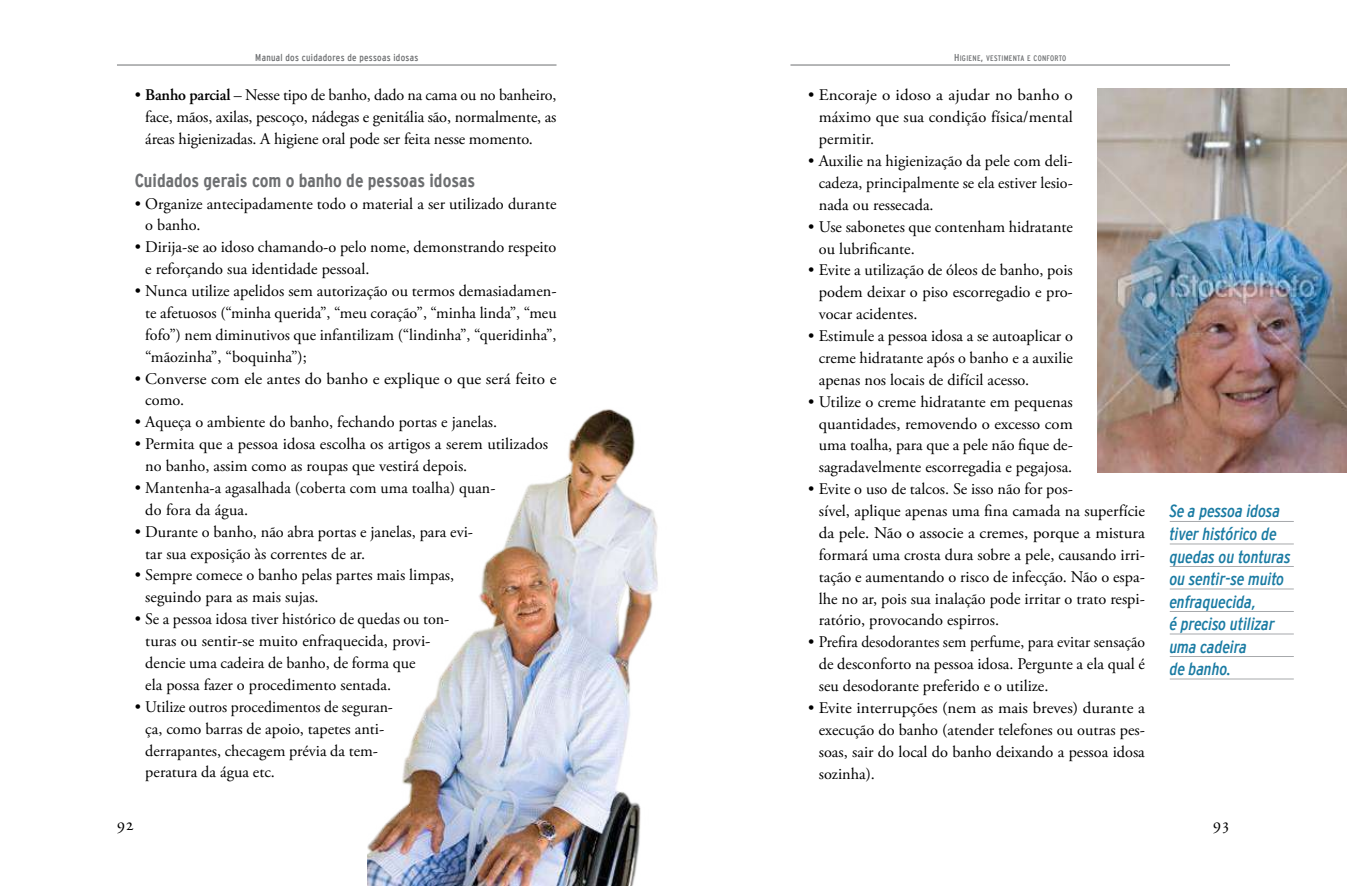
<style>
.page{position:relative;width:1347px;height:886px;background:#fff}
.page>*{position:absolute;margin:0;border:0;box-sizing:border-box;transform-origin:0 0}
.t1{font:700 condensed 18.75px "Interstate";color:#6d6f71}
.t2{font:italic condensed 17.5px/22.5px "Interstate";color:#1a7ba3}
.t3{font:17.5px "Adobe Garamond Pro";color:#000}
.t4{font:16.25px/21.9px "Adobe Garamond Pro";color:#000}
.t5{font:condensed 10px "Interstate";letter-spacing:.03em;color:#6d6f71}
.t6{font:8px "Interstate Regular Condensed SC800";letter-spacing:.035em;color:#6d6f71}
.s1{font-weight:600}
.s2{font-size:10px}
</style>
<div class="page">
<hr style="left:117px;top:65px;width:439px;height:1px;background:#6d6f71">
<hr style="left:790px;top:65px;width:440px;height:1px;background:#6d6f71">
<img style="left:1097px;top:89px;width:249px;height:383px">
<hr style="left:1169px;top:521px;width:124px;height:1px;background:#a7a9ac">
<hr style="left:1169px;top:543px;width:124px;height:1px;background:#a7a9ac">
<hr style="left:1169px;top:566px;width:124px;height:1px;background:#a7a9ac">
<hr style="left:1169px;top:588px;width:124px;height:1px;background:#a7a9ac">
<hr style="left:1169px;top:611px;width:124px;height:1px;background:#a7a9ac">
<hr style="left:1169px;top:633px;width:124px;height:1px;background:#a7a9ac">
<hr style="left:1169px;top:656px;width:124px;height:1px;background:#a7a9ac">
<hr style="left:1169px;top:678px;width:124px;height:1px;background:#a7a9ac">
<img style="left:367px;top:409px;width:291px;height:477px">
<p class="t5" style="left:255px;top:52px;width:164px">Manual dos cuidadores de pessoas idosas</p>
<p class="t4" style="left:145px;top:85px;width:413px;text-align:justify;text-indent:-11px">• <span class="s1">Banho parcial</span> – Nesse tipo de banho, dado na cama ou no banheiro, face, mãos, axilas, pescoço, nádegas e genitália são, normalmente, as áreas higienizadas. A higiene oral pode ser feita nesse momento.</p>
<p class="t1" style="left:135px;top:170px;width:342px">Cuidados gerais com o banho de pessoas idosas</p>
<p class="t4" style="left:145px;top:193px;width:413px;text-indent:-11px">• Organize antecipadamente todo o material a ser utilizado durante o banho.</p>
<p class="t4" style="left:145px;top:237px;width:413px;text-indent:-11px">• Dirija-se ao idoso chamando-o pelo nome, demonstrando respeito e reforçando sua identidade pessoal.</p>
<p class="t4" style="left:145px;top:280px;width:413px;text-align:justify;text-indent:-11px">• Nunca utilize apelidos sem autorização ou termos demasiadamen&shy;te afetuosos (“minha querida”, “meu coração”, “minha linda”, “meu fofo”) nem diminutivos que infantilizam (“lindinha”, “queridinha”, “mãozinha”, “boquinha”);</p>
<p class="t4" style="left:145px;top:368px;width:413px;text-indent:-11px">• Converse com ele antes do banho e explique o que será feito e como.</p>
<p class="t4" style="left:135px;top:412px;width:364px">• Aqueça o ambiente do banho, fechando portas e janelas.</p>
<p class="t4" style="left:145px;top:434px;width:404px;text-indent:-11px">• Permita que a pessoa idosa escolha os artigos a serem utilizados no banho, assim como as roupas que vestirá depois.</p>
<p class="t4" style="left:145px;top:477px;width:352px;text-indent:-11px">• Mantenha-a agasalhada (coberta com uma toalha) quan&shy;do fora da água.</p>
<p class="t4" style="left:145px;top:521px;width:329px;text-indent:-11px">• Durante o banho, não abra portas e janelas, para evi&shy;tar sua exposição às correntes de ar.</p>
<p class="t4" style="left:145px;top:565px;width:310px;text-indent:-11px">• Sempre comece o banho pelas partes mais limpas, seguindo para as mais sujas.</p>
<p class="t4" style="left:145px;top:609px;width:305px;text-indent:-11px">• Se a pessoa idosa tiver histórico de quedas ou ton&shy;turas ou sentir-se muito enfraquecida, provi&shy;dencie uma cadeira de banho, de forma que<br>ela possa fazer o procedimento sentada.</p>
<p class="t4" style="left:145px;top:696px;width:249px;text-indent:-11px">• Utilize outros procedimentos de seguran&shy;ça, como barras de apoio, tapetes anti&shy;derrapantes, checagem prévia da tem&shy;peratura da água etc.</p>
<p class="t6" style="left:954px;top:54px;width:114px"><span class="s2">H</span> IGIENE<span class="s2">,</span> VESTIMENTA E CONFORTO</p>
<p class="t4" style="left:819px;top:85px;width:255px;text-align:justify;text-indent:-11px">• Encoraje o idoso a ajudar no banho o máximo que sua condição física/mental permitir.</p>
<p class="t4" style="left:819px;top:150px;width:255px;text-align:justify;text-indent:-11px">• Auxilie na higienização da pele com deli&shy;cadeza, principalmente se ela estiver lesio&shy;nada ou ressecada.</p>
<p class="t4" style="left:819px;top:216px;width:255px;text-indent:-11px">• Use sabonetes que contenham hidratante ou lubrificante.</p>
<p class="t4" style="left:819px;top:260px;width:255px;text-align:justify;text-indent:-11px">• Evite a utilização de óleos de banho, pois podem deixar o piso escorregadio e pro&shy;vocar acidentes.</p>
<p class="t4" style="left:819px;top:325px;width:255px;text-align:justify;text-indent:-11px">• Estimule a pessoa idosa a se autoaplicar o creme hidratante após o banho e a auxilie apenas nos locais de difícil acesso.</p>
<p class="t4" style="left:819px;top:391px;width:255px;text-align:justify;text-indent:-11px">• Utilize o creme hidratante em pequenas quantidades, removendo o excesso com uma toalha, para que a pele não fique de&shy;sagradavelmente escorregadia e pegajosa.</p>
<p class="t4" style="left:819px;top:479px;width:328px;text-indent:-11px">• Evite o uso de talcos. Se isso não for pos-<br>sível, aplique apenas uma fina camada na superfície da pele. Não o associe a cremes, porque a mistura formará uma crosta dura sobre a pele, causando irri&shy;tação e aumentando o risco de infecção. Não o espa&shy;lhe no ar, pois sua inalação pode irritar o trato respi&shy;ratório, provocando espirros.</p>
<p class="t4" style="left:819px;top:632px;width:328px;text-align:justify;text-indent:-11px">• Prefira desodorantes sem perfume, para evitar sensação de desconforto na pessoa idosa. Pergunte a ela qual é seu desodorante preferido e o utilize.</p>
<p class="t4" style="left:819px;top:697px;width:328px;text-align:justify;text-indent:-11px">• Evite interrupções (nem as mais breves) durante a execução do banho (atender telefones ou outras pes&shy;soas, sair do local do banho deixando a pessoa idosa sozinha).</p>
<p class="t2" style="left:1169px;top:500px;width:123px">Se a pessoa idosa tiver histórico de quedas ou tonturas ou sentir-se muito enfraquecida,<br>é preciso utilizar uma cadeira<br>de banho.</p>
<p class="t3" style="left:117px;top:814px;width:19px">92</p>
<p class="t3" style="left:1212px;top:814px;width:19px">93</p>
</div>
